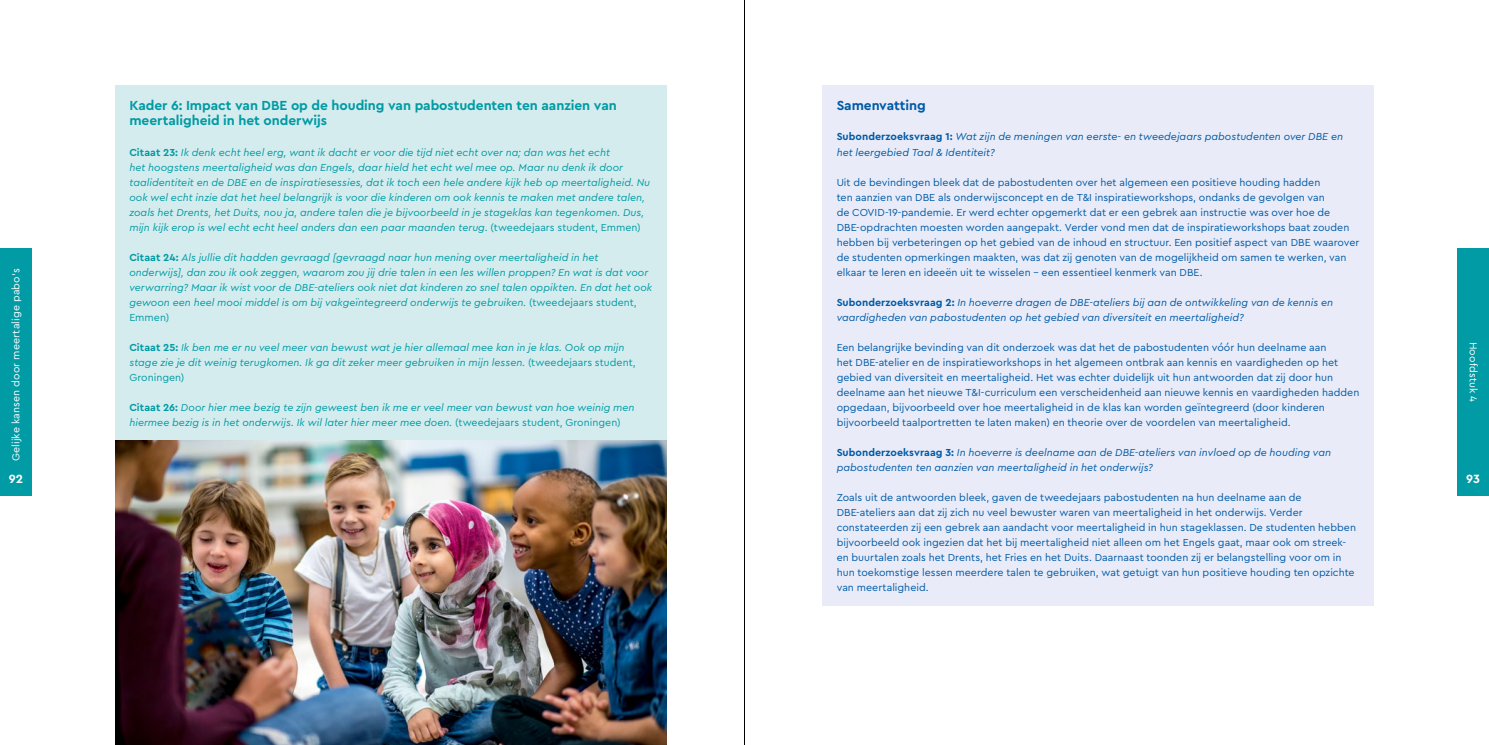
<style>
.page{position:relative;width:1489px;height:745px;background:#fff}
.page>*{position:absolute;margin:0;border:0;box-sizing:border-box;transform-origin:0 0}
.t1{font:700 13.75px/15px "Cera PRO";letter-spacing:-.005em;color:#009ba4}
.t2{font:700 13.75px "Cera PRO";letter-spacing:-.005em;color:#005aa7}
.t3{font:700 12.5px "Cera PRO";color:#fff}
.t4{font:10.62px/15px "Cera PRO";color:#005aa7}
.t5{font:italic 10.62px/15px "Cera PRO";color:#009ba4}
.t6{font:italic 10.62px/15px "Cera PRO";color:#005aa7}
.t7{font:10.62px "Cera PRO";letter-spacing:.01em;color:#fff}
.s1{font-weight:700;font-style:normal}
.s2{font-style:normal}
</style>
<div class="page">
<img style="left:115px;top:439px;width:551px;height:305px">
<div style="left:1456px;top:248px;width:32px;height:247px;background:#009ba4"></div>
<div style="left:0;top:248px;width:32px;height:247px;background:#009ba4"></div>
<div style="left:115px;top:85px;width:551px;height:354px;background:#d5ecee"></div>
<div style="left:822px;top:85px;width:551px;height:519px;background:#e9ecf8"></div>
<hr style="left:744px;top:0;width:1px;height:744px;background:#000">
<p class="t7" style="left:9px;top:461px;width:194px;rotate:-90deg">Gelijke kansen door meertalige pabo’s</p>
<p class="t3" style="left:9px;top:470px;width:16px">92</p>
<p class="t1" style="left:129px;top:98px;width:489px">Kader 6: Impact van DBE op de houding van pabostudenten ten aanzien van meertaligheid in het onderwijs</p>
<p class="t5" style="left:129px;top:144px;width:522px"><span class="s1">Citaat 23:</span> Ik denk echt heel erg, want ik dacht er voor die tijd niet echt over na; dan was het echt<br>het hoogstens meertaligheid was dan Engels, daar hield het echt wel mee op. Maar nu denk ik door taalidentiteit en de DBE en de inspiratiesessies, dat ik toch een hele andere kijk heb op meertaligheid. Nu ook wel echt inzie dat het heel belangrijk is voor die kinderen om ook kennis te maken met andere talen, zoals het Drents, het Duits, nou ja, andere talen die je bijvoorbeeld in je stageklas kan tegenkomen. Dus, mijn kijk erop is wel echt echt heel anders dan een paar maanden terug. <span class="s2">(tweedejaars student, Emmen)</span></p>
<p class="t5" style="left:129px;top:249px;width:524px"><span class="s1">Citaat 24:</span> Als jullie dit hadden gevraagd [gevraagd naar hun mening over meertaligheid in het onderwijs], dan zou ik ook zeggen, waarom zou jij drie talen in een les willen proppen? En wat is dat voor verwarring? Maar ik wist voor de DBE-ateliers ook niet dat kinderen zo snel talen oppikten. En dat het ook gewoon een heel mooi middel is om bij vakgeïntegreerd onderwijs te gebruiken. <span class="s2">(tweedejaars student, Emmen)</span></p>
<p class="t5" style="left:129px;top:339px;width:507px"><span class="s1">Citaat 25:</span> Ik ben me er nu veel meer van bewust wat je hier allemaal mee kan in je klas. Ook op mijn stage zie je dit weinig terugkomen. Ik ga dit zeker meer gebruiken in mijn lessen. <span class="s2">(tweedejaars student,<br>Groningen)</span></p>
<p class="t5" style="left:129px;top:399px;width:506px"><span class="s1">Citaat 26:</span> Door hier mee bezig te zijn geweest ben ik me er veel meer van bewust van hoe weinig men hiermee bezig is in het onderwijs. Ik wil later hier meer mee doen. <span class="s2">(tweedejaars student, Groningen)</span></p>
<p class="t2" style="left:836px;top:97px;width:91px">Samenvatting</p>
<p class="t6" style="left:836px;top:129px;width:508px"><span class="s1">Subonderzoeksvraag 1:</span> Wat zijn de meningen van eerste- en tweedejaars pabostudenten over DBE en het leergebied Taal &amp; Identiteit?</p>
<p class="t4" style="left:836px;top:174px;width:524px">Uit de bevindingen bleek dat de pabostudenten over het algemeen een positieve houding hadden<br>ten aanzien van DBE als onderwijsconcept en de T&amp;I inspiratieworkshops, ondanks de gevolgen van<br>de COVID-19-pandemie. Er werd echter opgemerkt dat er een gebrek aan instructie was over hoe de DBE-opdrachten moesten worden aangepakt. Verder vond men dat de inspiratieworkshops baat zouden hebben bij verbeteringen op het gebied van de inhoud en structuur. Een positief aspect van DBE waarover de studenten opmerkingen maakten, was dat zij genoten van de mogelijkheid om samen te werken, van elkaar te leren en ideeën uit te wisselen – een essentieel kenmerk van DBE.</p>
<p class="t6" style="left:836px;top:294px;width:498px"><span class="s1">Subonderzoeksvraag 2:</span> In hoeverre dragen de DBE-ateliers bij aan de ontwikkeling van de kennis en vaardigheden van pabostudenten op het gebied van diversiteit en meertaligheid?</p>
<p class="t4" style="left:836px;top:339px;width:524px">Een belangrijke bevinding van dit onderzoek was dat het de pabostudenten vóór hun deelname aan<br>het DBE-atelier en de inspiratieworkshops in het algemeen ontbrak aan kennis en vaardigheden op het gebied van diversiteit en meertaligheid. Het was echter duidelijk uit hun antwoorden dat zij door hun deelname aan het nieuwe T&amp;I-curriculum een verscheidenheid aan nieuwe kennis en vaardigheden hadden opgedaan, bijvoorbeeld over hoe meertaligheid in de klas kan worden geïntegreerd (door kinderen bijvoorbeeld taalportretten te laten maken) en theorie over de voordelen van meertaligheid.</p>
<p class="t6" style="left:836px;top:444px;width:496px"><span class="s1">Subonderzoeksvraag 3:</span> In hoeverre is deelname aan de DBE-ateliers van invloed op de houding van pabostudenten ten aanzien van meertaligheid in het onderwijs?</p>
<p class="t4" style="left:836px;top:489px;width:521px">Zoals uit de antwoorden bleek, gaven de tweedejaars pabostudenten na hun deelname aan de DBE-ateliers aan dat zij zich nu veel bewuster waren van meertaligheid in het onderwijs. Verder constateerden zij een gebrek aan aandacht voor meertaligheid in hun stageklassen. De studenten hebben bijvoorbeeld ook ingezien dat het bij meertaligheid niet alleen om het Engels gaat, maar ook om streek&shy;en buurtalen zoals het Drents, het Fries en het Duits. Daarnaast toonden zij er belangstelling voor om in hun toekomstige lessen meerdere talen te gebruiken, wat getuigt van hun positieve houding ten opzichte van meertaligheid.</p>
<p class="t7" style="left:1480px;top:341px;width:62px;rotate:90deg">Hoofdstuk 4</p>
<p class="t3" style="left:1466px;top:470px;width:15px">93</p>
</div>
